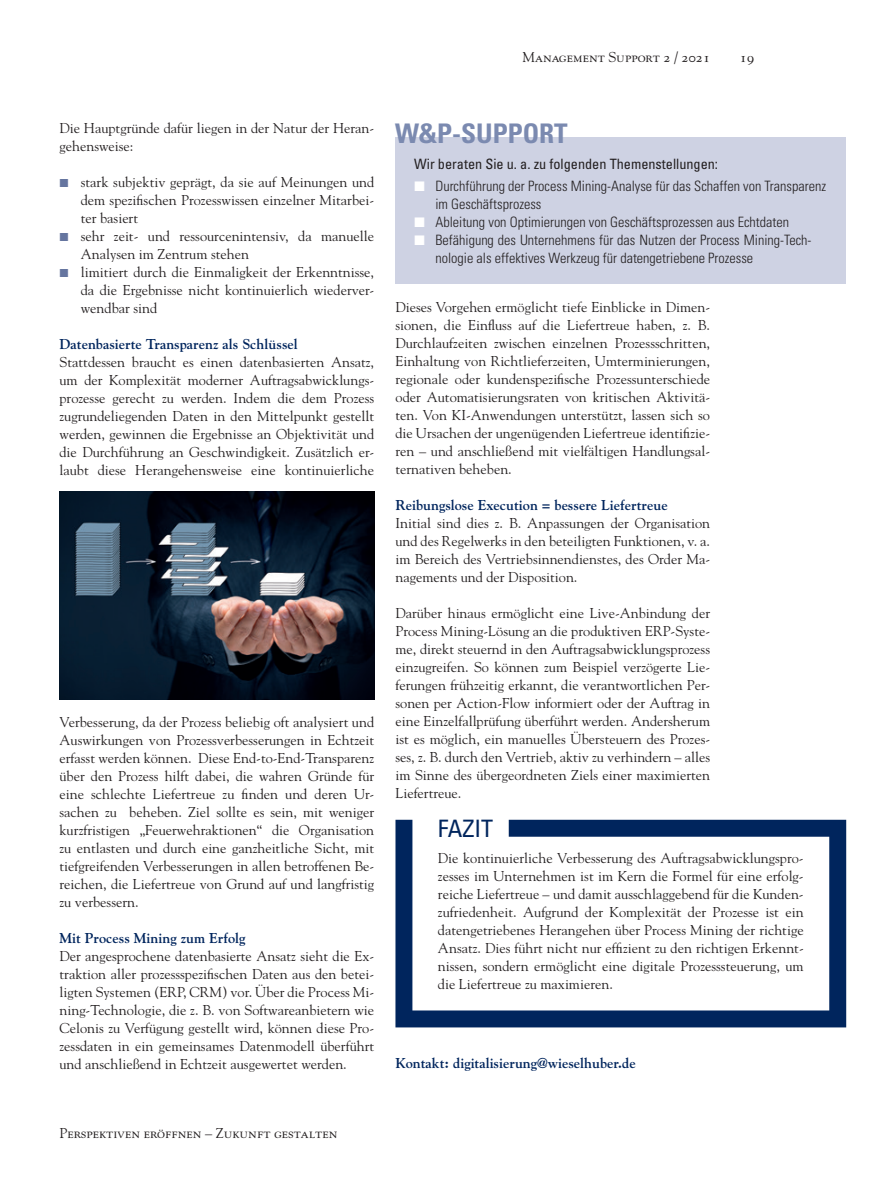
<style>
.page{position:relative;width:893px;height:1191px;background:#fff}
.page>*{position:absolute;margin:0;border:0;box-sizing:border-box;transform-origin:0 0}
.t1{font:700 condensed 27px "Univers";color:#7b8ab0}
.t2{font:condensed 24px "Univers";color:#00255d}
.t3{font:14.25px/18px "Goudy";color:#231f20;text-align:justify}
.t4{font:300 condensed 14.25px/18px "Univers";color:#231f20}
.t5{font:700 14.25px "Goudy";color:#00255d}
.t6{font:14.25px "Goudy SC";color:#231f20}
.t7{font:condensed 14.25px "Univers";color:#231f20}
</style>
<div class="page">
<svg style="left:395px;top:819px;width:451px;height:208px"></svg>
<div style="left:395px;top:138px;width:451px;height:146px;background:#ced2e3"></div>
<img style="left:60px;top:492px;width:314px;height:207px">
<p class="t6" style="left:522px;top:49px;width:189px">Management Support 2 / 2021</p>
<p class="t6" style="left:740px;top:49px;width:16px">19</p>
<p class="t3" style="left:60px;top:118px;width:316px">Die Hauptgründe dafür liegen in der Natur der Heran&shy;gehensweise:</p>
<p class="t3" style="left:81px;top:172px;width:295px;text-align:left">stark subjektiv geprägt, da sie auf Meinungen und dem spezifischen Prozesswissen einzelner Mitarbei&shy;ter basiert<br>sehr zeit- und ressourcenintensiv, da manuelle Analysen im Zentrum stehen<br>limitiert durch die Einmaligkeit der Erkenntnisse, da die Ergebnisse nicht kontinuierlich wiederver&shy;wendbar sind</p>
<p class="t5" style="left:60px;top:335px;width:240px">Datenbasierte Transparenz als Schlüssel</p>
<p class="t3" style="left:60px;top:352px;width:316px">Stattdessen braucht es einen datenbasierten Ansatz, um der Komplexität moderner Auftragsabwicklungs&shy;prozesse gerecht zu werden. Indem die dem Prozess zugrundeliegenden Daten in den Mittelpunkt gestellt werden, gewinnen die Ergebnisse an Objektivität und die Durchführung an Geschwindigkeit. Zusätzlich er&shy;laubt diese Herangehensweise eine kontinuierliche</p>
<p class="t3" style="left:60px;top:712px;width:316px">Verbesserung, da der Prozess beliebig oft analysiert und Auswirkungen von Prozessverbesserungen in Echtzeit erfasst werden können. Diese End-to-End-Transparenz über den Prozess hilft dabei, die wahren Gründe für eine schlechte Liefertreue zu finden und deren Ur&shy;sachen zu beheben. Ziel sollte es sein, mit weniger kurzfristigen „Feuerwehraktionen“ die Organisation zu entlasten und durch eine ganzheitliche Sicht, mit tiefgreifenden Verbesserungen in allen betroffenen Be&shy;reichen, die Liefertreue von Grund auf und langfristig zu verbessern.</p>
<p class="t5" style="left:60px;top:929px;width:188px">Mit Process Mining zum Erfolg</p>
<p class="t3" style="left:60px;top:946px;width:316px">Der angesprochene datenbasierte Ansatz sieht die Ex&shy;traktion aller prozessspezifischen Daten aus den betei&shy;ligten Systemen (ERP, CRM) vor. Über die Process Mi&shy;ning-Technologie, die z. B. von Softwareanbietern wie Celonis zu Verfügung gestellt wird, können diese Pro&shy;zessdaten in ein gemeinsames Datenmodell überführt und anschließend in Echtzeit ausgewertet werden.</p>
<h1 class="t1" style="left:395px;top:117px;width:174px">W&amp;P-SUPPORT</h1>
<p class="t7" style="left:414px;top:155px;width:305px">Wir beraten Sie u. a. zu folgenden Themenstellungen:</p>
<p class="t4" style="left:435px;top:177px;width:392px">Durchführung der Process Mining-Analyse für das Schaffen von Transparenz im Geschäftsprozess<br>Ableitung von Optimierungen von Geschäftsprozessen aus Echtdaten Befähigung des Unternehmens für das Nutzen der Process Mining-Tech&shy;nologie als effektives Werkzeug für datengetriebene Prozesse</p>
<p class="t3" style="left:395px;top:298px;width:316px">Dieses Vorgehen ermöglicht tiefe Einblicke in Dimen&shy;sionen, die Einfluss auf die Liefertreue haben, z. B.<br>Durchlaufzeiten zwischen einzelnen Prozessschritten, Einhaltung von Richtlieferzeiten, Umterminierungen, regionale oder kundenspezifische Prozessunterschiede oder Automatisierungsraten von kritischen Aktivitä&shy;ten. Von KI-Anwendungen unterstützt, lassen sich so die Ursachen der ungenügenden Liefertreue identifizie&shy;ren – und anschließend mit vielfältigen Handlungsal&shy;ternativen beheben.</p>
<p class="t5" style="left:395px;top:496px;width:274px">Reibungslose Execution = bessere Liefertreue</p>
<p class="t3" style="left:395px;top:514px;width:316px">Initial sind dies z. B. Anpassungen der Organisation und des Regelwerks in den beteiligten Funktionen, v. a. im Bereich des Vertriebsinnendienstes, des Order Ma&shy;nagements und der Disposition.</p>
<p class="t3" style="left:395px;top:604px;width:316px">Darüber hinaus ermöglicht eine Live-Anbindung der Process Mining-Lösung an die produktiven ERP-Syste&shy;me, direkt steuernd in den Auftragsabwicklungsprozess einzugreifen. So können zum Beispiel verzögerte Lie&shy;ferungen frühzeitig erkannt, die verantwortlichen Per&shy;sonen per Action-Flow informiert oder der Auftrag in eine Einzelfallprüfung überführt werden. Andersherum ist es möglich, ein manuelles Übersteuern des Prozes&shy;ses, z. B. durch den Vertrieb, aktiv zu verhindern – alles im Sinne des übergeordneten Ziels einer maximierten Liefertreue.</p>
<h2 class="t2" style="left:438px;top:813px;width:57px">FAZIT</h2>
<p class="t3" style="left:438px;top:849px;width:367px">Die kontinuierliche Verbesserung des Auftragsabwicklungspro&shy;zesses im Unternehmen ist im Kern die Formel für eine erfolg&shy;reiche Liefertreue – und damit ausschlaggebend für die Kunden&shy;zufriedenheit. Aufgrund der Komplexität der Prozesse ist ein datengetriebenes Herangehen über Process Mining der richtige Ansatz. Dies führt nicht nur effizient zu den richtigen Erkennt&shy;nissen, sondern ermöglicht eine digitale Prozesssteuerung, um die Liefertreue zu maximieren.</p>
<p class="t5" style="left:395px;top:1054px;width:242px">Kontakt: digitalisierung@wieselhuber.de</p>
<p class="t6" style="left:60px;top:1125px;width:279px">Perspektiven eröffnen – Zukunft gestalten</p>
</div>
